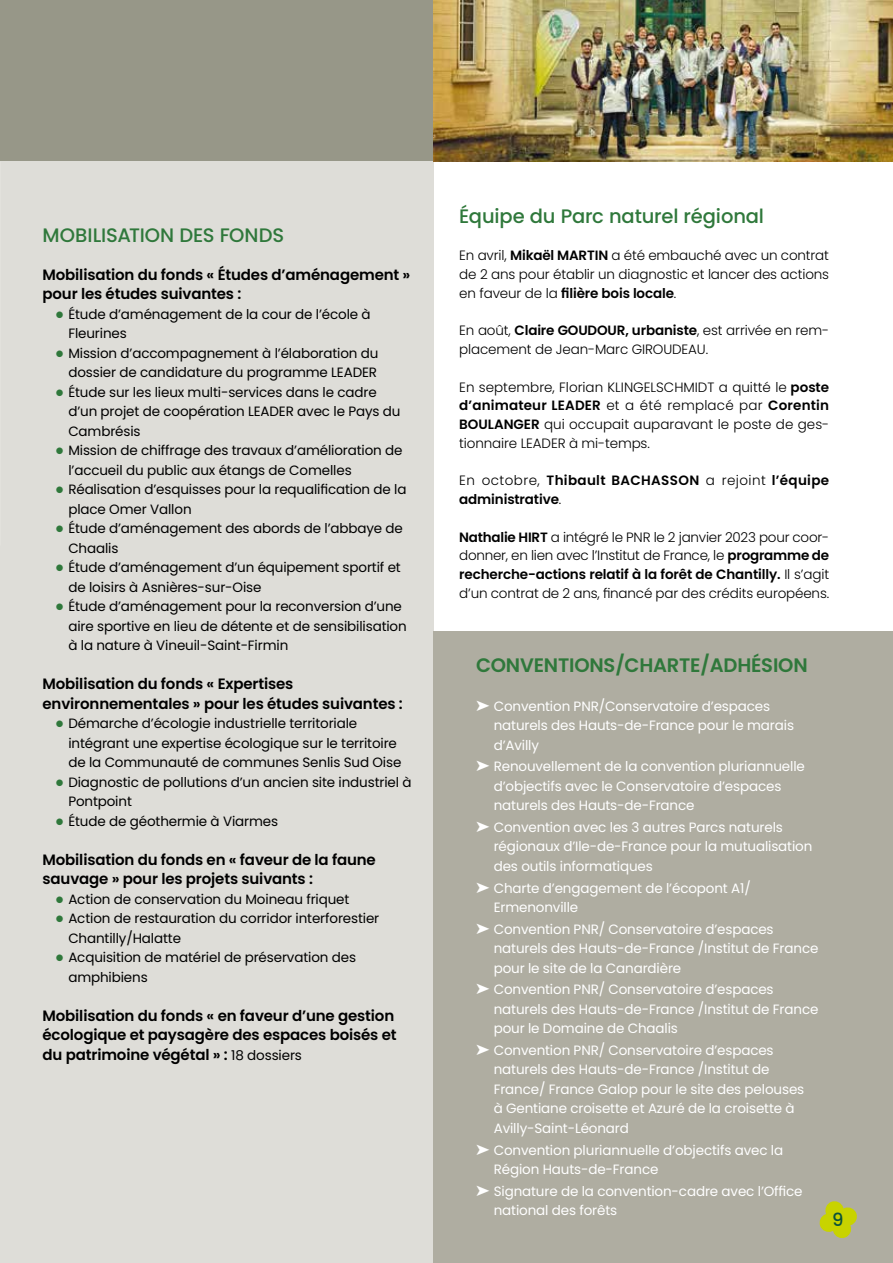
<style>
.page{position:relative;width:893px;height:1263px;background:#fff}
.page>*{position:absolute;margin:0;border:0;box-sizing:border-box;transform-origin:0 0}
.t1{font:500 19.5px "Poppins";letter-spacing:-.005em;color:#2f783b}
.t2{font:600 19.5px "Poppins";letter-spacing:-.01em;color:#2f783b}
.t3{font:500 18px "Poppins";color:#09523c}
.t4{font:600 15px/19.5px "Poppins";letter-spacing:-.01em;color:#000}
.t5{font:13.5px/19.5px "Poppins";letter-spacing:-.01em;color:#000}
.t6{font:13.5px/19.5px "Poppins";letter-spacing:-.01em;color:#fff}
.t7{font:300 13.5px/18.8px "Poppins";letter-spacing:-.01em;color:#000;text-align:justify}
.t8{font:600 13.5px/18.8px "Poppins";letter-spacing:.025em;color:#000}
.s1{font-family:"Impact";font-size:15px;color:#2f783b}
.s2{font-weight:400;font-size:13.5px}
.s3{font-weight:600}
.s4{font-weight:300}
</style>
<div class="page">
<div style="left:0;top:0;width:893px;height:162px;background:#979788"></div>
<div style="left:0;top:162px;width:434px;height:1101px;background:#deddd8"></div>
<div style="left:434px;top:631px;width:459px;height:632px;background:#afada1"></div>
<img style="left:434px;top:0;width:459px;height:162px">
<svg style="left:819px;top:1201px;width:38px;height:37px"></svg>
<h1 class="t1" style="left:43px;top:223px;width:243px">MOBILISATION DES FONDS</h1>
<p class="t4" style="left:43px;top:265px;width:369px">Mobilisation du fonds « Études d’aménagement » pour les études suivantes :</p>
<p class="t5" style="left:68px;top:304px;width:304px;text-indent:-13px"><span class="s1">●</span> Étude d’aménagement de la cour de l’école à<br>Fleurines</p>
<p class="t5" style="left:55px;top:343px;width:325px;text-align:right"><span class="s1">●</span> Mission d’accompagnement à l’élaboration du dossier de candidature du programme LEADER</p>
<p class="t5" style="left:68px;top:382px;width:334px;text-indent:-13px"><span class="s1">●</span> Étude sur les lieux multi-services dans le cadre d’un projet de coopération LEADER avec le Pays du<br>Cambrésis</p>
<p class="t5" style="left:68px;top:441px;width:336px;text-indent:-13px"><span class="s1">●</span> Mission de chiffrage des travaux d’amélioration de l’accueil du public aux étangs de Comelles</p>
<p class="t5" style="left:68px;top:480px;width:340px;text-indent:-13px"><span class="s1">●</span> Réalisation d’esquisses pour la requalification de la place Omer Vallon</p>
<p class="t5" style="left:68px;top:519px;width:336px;text-indent:-13px"><span class="s1">●</span> Étude d’aménagement des abords de l’abbaye de<br>Chaalis</p>
<p class="t5" style="left:68px;top:558px;width:334px;text-indent:-13px"><span class="s1">●</span> Étude d’aménagement d’un équipement sportif et de loisirs à Asnières-sur-Oise</p>
<p class="t5" style="left:68px;top:597px;width:340px;text-indent:-13px"><span class="s1">●</span> Étude d’aménagement pour la reconversion d’une aire sportive en lieu de détente et de sensibilisation à la nature à Vineuil-Saint-Firmin</p>
<p class="t4" style="left:43px;top:674px;width:362px">Mobilisation du fonds « Expertises environnementales » pour les études suivantes :</p>
<p class="t5" style="left:68px;top:714px;width:335px;text-indent:-13px"><span class="s1">●</span> Démarche d’écologie industrielle territoriale intégrant une expertise écologique sur le territoire de la Communauté de communes Senlis Sud Oise</p>
<p class="t5" style="left:68px;top:772px;width:345px;text-indent:-13px"><span class="s1">●</span> Diagnostic de pollutions d’un ancien site industriel à<br>Pontpoint</p>
<p class="t5" style="left:55px;top:811px;width:224px"><span class="s1">●</span> Étude de géothermie à Viarmes</p>
<p class="t4" style="left:43px;top:850px;width:335px">Mobilisation du fonds en « faveur de la faune sauvage » pour les projets suivants :</p>
<p class="t5" style="left:55px;top:889px;width:296px"><span class="s1">●</span> Action de conservation du Moineau friquet</p>
<p class="t5" style="left:68px;top:909px;width:312px;text-indent:-13px"><span class="s1">●</span> Action de restauration du corridor interforestier<br>Chantilly/Halatte</p>
<p class="t5" style="left:68px;top:948px;width:289px;text-indent:-13px"><span class="s1">●</span> Acquisition de matériel de préservation des amphibiens</p>
<p class="t4" style="left:43px;top:1006px;width:356px">Mobilisation du fonds « en faveur d’une gestion écologique et paysagère des espaces boisés et du patrimoine végétal » : <span class="s2">18 dossiers</span></p>
<h1 class="t1" style="left:459px;top:205px;width:306px">Équipe du Parc naturel régional</h1>
<p class="t7" style="left:459px;top:246px;width:371px">En avril, <span class="s3">Mikaël MARTIN</span> a été embauché avec un contrat de 2 ans pour établir un diagnostic et lancer des actions en faveur de la <span class="s3">filière bois locale</span>.</p>
<p class="t7" style="left:459px;top:321px;width:371px">En août, <span class="s3">Claire GOUDOUR, urbaniste</span>, est arrivée en rem&shy;placement de Jean-Marc GIROUDEAU.</p>
<p class="t7" style="left:459px;top:377px;width:371px">En septembre, Florian KLINGELSCHMIDT a quitté le <span class="s3">poste d’animateur LEADER</span> et a été remplacé par <span class="s3">Corentin BOULANGER</span> qui occupait auparavant le poste de ges&shy;tionnaire LEADER à mi-temps.</p>
<p class="t8" style="left:459px;top:471px;width:371px"><span class="s4">En octobre,</span> Thibault BACHASSON <span class="s4">a rejoint</span> l’équipe administrative<span class="s4">.</span></p>
<p class="t7" style="left:459px;top:527px;width:371px"><span class="s3">Nathalie HIRT</span> a intégré le PNR le 2 janvier 2023 pour coor&shy;donner, en lien avec l’Institut de France, le <span class="s3">programme de recherche-actions relatif à la forêt de Chantilly.</span> Il s’agit d’un contrat de 2 ans, financé par des crédits européens.</p>
<h1 class="t2" style="left:476px;top:653px;width:333px">CONVENTIONS/CHARTE/ADHÉSION</h1>
<p class="t6" style="left:494px;top:696px;width:302px;text-indent:-18px">➤ Convention PNR/Conservatoire d’espaces naturels des Hauts-de-France pour le marais d’Avilly</p>
<p class="t6" style="left:494px;top:757px;width:313px;text-indent:-18px">➤ Renouvellement de la convention pluriannuelle d’objectifs avec le Conservatoire d’espaces naturels des Hauts-de-France</p>
<p class="t6" style="left:494px;top:817px;width:320px;text-indent:-18px">➤ Convention avec les 3 autres Parcs naturels régionaux d’Ile-de-France pour la mutualisation des outils informatiques</p>
<p class="t6" style="left:494px;top:878px;width:259px;text-indent:-18px">➤ Charte d’engagement de l’écopont A1/<br>Ermenonville</p>
<p class="t6" style="left:494px;top:919px;width:326px;text-indent:-18px">➤ Convention PNR/ Conservatoire d’espaces naturels des Hauts-de-France /Institut de France pour le site de la Canardière</p>
<p class="t6" style="left:494px;top:980px;width:326px;text-indent:-18px">➤ Convention PNR/ Conservatoire d’espaces naturels des Hauts-de-France /Institut de France pour le Domaine de Chaalis</p>
<p class="t6" style="left:494px;top:1040px;width:312px;text-indent:-18px">➤ Convention PNR/ Conservatoire d’espaces naturels des Hauts-de-France /Institut de France/ France Galop pour le site des pelouses à Gentiane croisette et Azuré de la croisette à Avilly-Saint-Léonard</p>
<p class="t6" style="left:494px;top:1140px;width:291px;text-indent:-18px">➤ Convention pluriannuelle d’objectifs avec la<br>Région Hauts-de-France</p>
<p class="t6" style="left:494px;top:1181px;width:310px;text-indent:-18px">➤ Signature de la convention-cadre avec l’Office national des forêts</p>
<h2 class="t3" style="left:832px;top:1209px;width:13px">9</h2>
</div>
